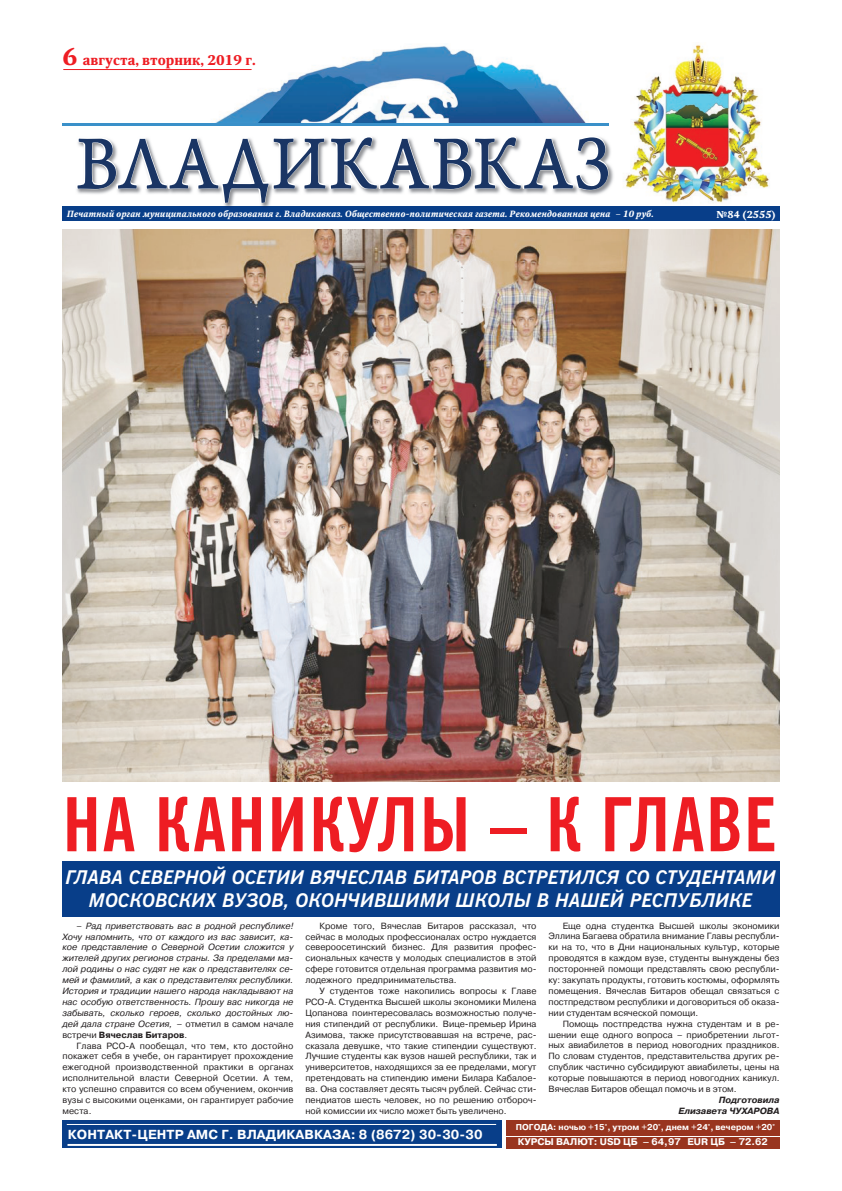
<style>
.page{position:relative;width:842px;height:1191px;background:#fff}
.page>*{position:absolute;margin:0;border:0;box-sizing:border-box;transform-origin:0 0}
.t1{font:74px "News Gothic Bd Cn BT";letter-spacing:.03em;color:#ee1d23}
.t2{font:italic 19px/22.8px "News Gothic Bd BT";letter-spacing:.01em;color:#fff;text-align:center}
.t3{font:700 14px "Octava";color:#ee1d23}
.t4{font:700 13.1px "Pragmatica";letter-spacing:.01em;color:#fff}
.t5{font:700 10px "Octava";color:#fff}
.t6{font:700 9.7px "Pragmatica";color:#fff}
.t7{font:9px/10.9px "Pragmatica";color:#231f20;text-align:justify}
.t8{font:italic 9px/10.9px "Pragmatica";color:#231f20;text-align:justify}
.t9{font:italic 700 9px "Octava";color:#fff}
.t10{font:italic 700 9px/10.9px "Pragmatica";color:#231f20;text-align:right}
.t11{font:700 8.5px "Pragmatica";color:#fff}
.s1{font-size:24px}
.s2{font-style:normal}
.s3{font-weight:700;font-style:normal}
</style>
<div class="page">
<img style="left:616px;top:44px;width:164px;height:163px">
<div style="left:63px;top:1120px;width:439px;height:28px;background:#083e89"></div>
<div style="left:62px;top:207px;width:718px;height:14px;background:#083e89"></div>
<div style="left:506px;top:1120px;width:273px;height:15px;background:#99351f"></div>
<div style="left:506px;top:1137px;width:274px;height:11px;background:#99351f"></div>
<hr style="left:67px;top:1124px;width:429px;height:1px;background:#fff">
<hr style="left:68px;top:1144px;width:429px;height:2px;background:#fff">
<img style="left:215px;top:46px;width:371px;height:77px">
<hr style="left:62px;top:123px;width:547px;height:3px;background:#3a90c9">
<img style="left:76px;top:145px;width:538px;height:62px">
<svg style="left:76px;top:137px;width:533px;height:66px"></svg>
<hr style="left:64px;top:69px;width:187px;height:1px;background:#ee1d23">
<div style="left:62px;top:861px;width:718px;height:55px;background:#083e89"></div>
<img style="left:62px;top:229px;width:718px;height:552px">
<h3 class="t3" style="left:62px;top:52px;width:195px"><span class="s1">6</span> августа, вторник, 2019 г.</h3>
<p class="t9" style="left:67px;top:208px;width:588px">Печатный орган муниципального образования г. Владикавказ. Общественно-политическая газета. Рекомендованная цена – 10 руб.</p>
<p class="t5" style="left:717px;top:208px;width:61px">№84 (2555)</p>
<h1 class="t1" style="left:63px;top:776px;width:715px">НА КАНИКУЛЫ – К ГЛАВЕ</h1>
<h2 class="t2" style="left:66px;top:866px;width:712px">ГЛАВА СЕВЕРНОЙ ОСЕТИИ ВЯЧЕСЛАВ БИТАРОВ ВСТРЕТИЛСЯ СО СТУДЕНТАМИ<br>МОСКОВСКИХ ВУЗОВ, ОКОНЧИВШИМИ ШКОЛЫ В НАШЕЙ РЕСПУБЛИКЕ</h2>
<p class="t8" style="left:62px;top:920px;width:233px;text-indent:14px">– Рад приветствовать вас в родной республике!<br>Хочу напомнить, что от каждого из вас зависит, ка&shy;кое представление о Северной Осетии сложится у жителей других регионов страны. За пределами ма&shy;лой родины о нас судят не как о представителях се&shy;мей и фамилий, а как о представителях республики.<br>История и традиции нашего народа накладывают на нас особую ответственность. Прошу вас никогда не забывать, сколько героев, сколько достойных лю&shy;дей дала стране Осетия, <span class="s2">– отметил в самом начале встречи</span> <span class="s3">Вячеслав Битаров</span><span class="s2">.</span></p>
<p class="t7" style="left:62px;top:1041px;width:233px;text-indent:14px">Глава РСО-А пообещал, что тем, кто достойно покажет себя в учебе, он гарантирует прохождение ежегодной производственной практики в органах исполнительной власти Северной Осетии. А тем, кто успешно справится со всем обучением, окончив вузы с высокими оценками, он гарантирует рабочие места.</p>
<p class="t7" style="left:305px;top:921px;width:233px;text-indent:14px">Кроме того, Вячеслав Битаров рассказал, что сейчас в молодых профессионалах остро нуждается североосетинский бизнес. Для развития профес&shy;сиональных качеств у молодых специалистов в этой сфере готовится отдельная программа развития мо&shy;лодежного предпринимательства.</p>
<p class="t7" style="left:305px;top:987px;width:233px;text-indent:14px">У студентов тоже накопились вопросы к Главе РСО-А. Студентка Высшей школы экономики Милена Цопанова поинтересовалась возможностью получе&shy;ния стипендий от республики. Вице-премьер Ирина Азимова, также присутствовавшая на встрече, рас&shy;сказала девушке, что такие стипендии существуют.<br>Лучшие студенты как вузов нашей республики, так и университетов, находящихся за ее пределами, могут претендовать на стипендию имени Билара Кабалое&shy;ва. Она составляет десять тысяч рублей. Сейчас сти&shy;пендиатов шесть человек, но по решению отбороч&shy;ной комиссии их число может быть увеличено.</p>
<p class="t7" style="left:549px;top:921px;width:233px;text-indent:14px">Еще одна студентка Высшей школы экономики Эллина Багаева обратила внимание Главы республи&shy;ки на то, что в Дни национальных культур, которые проводятся в каждом вузе, студенты вынуждены без посторонней помощи представлять свою республи&shy;ку: закупать продукты, готовить костюмы, оформлять помещения. Вячеслав Битаров обещал связаться с постпредством республики и договориться об оказа&shy;нии студентам всяческой помощи.</p>
<p class="t7" style="left:549px;top:1020px;width:233px;text-indent:14px">Помощь постпредства нужна студентам и в ре&shy;шении еще одного вопроса – приобретении льгот&shy;ных авиабилетов в период новогодних праздников.<br>По словам студентов, представительства других ре&shy;спублик частично субсидируют авиабилеты, цены на которые повышаются в период новогодних каникул.<br>Вячеслав Битаров обещал помочь и в этом.</p>
<p class="t10" style="left:678px;top:1095px;width:103px">Подготовила<br>Елиза вета ЧУХАРОВА</p>
<h3 class="t4" style="left:68px;top:1126px;width:416px">КОНТАКТ-ЦЕНТР АМС Г. ВЛАДИКАВКАЗА: 8 (8672) 30-30-30</h3>
<p class="t11" style="left:516px;top:1122px;width:261px">ПОГОДА: ночью +15°, утром +20°, днем +24°, вечером +20°</p>
<p class="t6" style="left:518px;top:1136px;width:251px">КУРСЫ ВАЛЮТ: USD ЦБ – 64,97 EUR ЦБ – 72.62</p>
</div>
